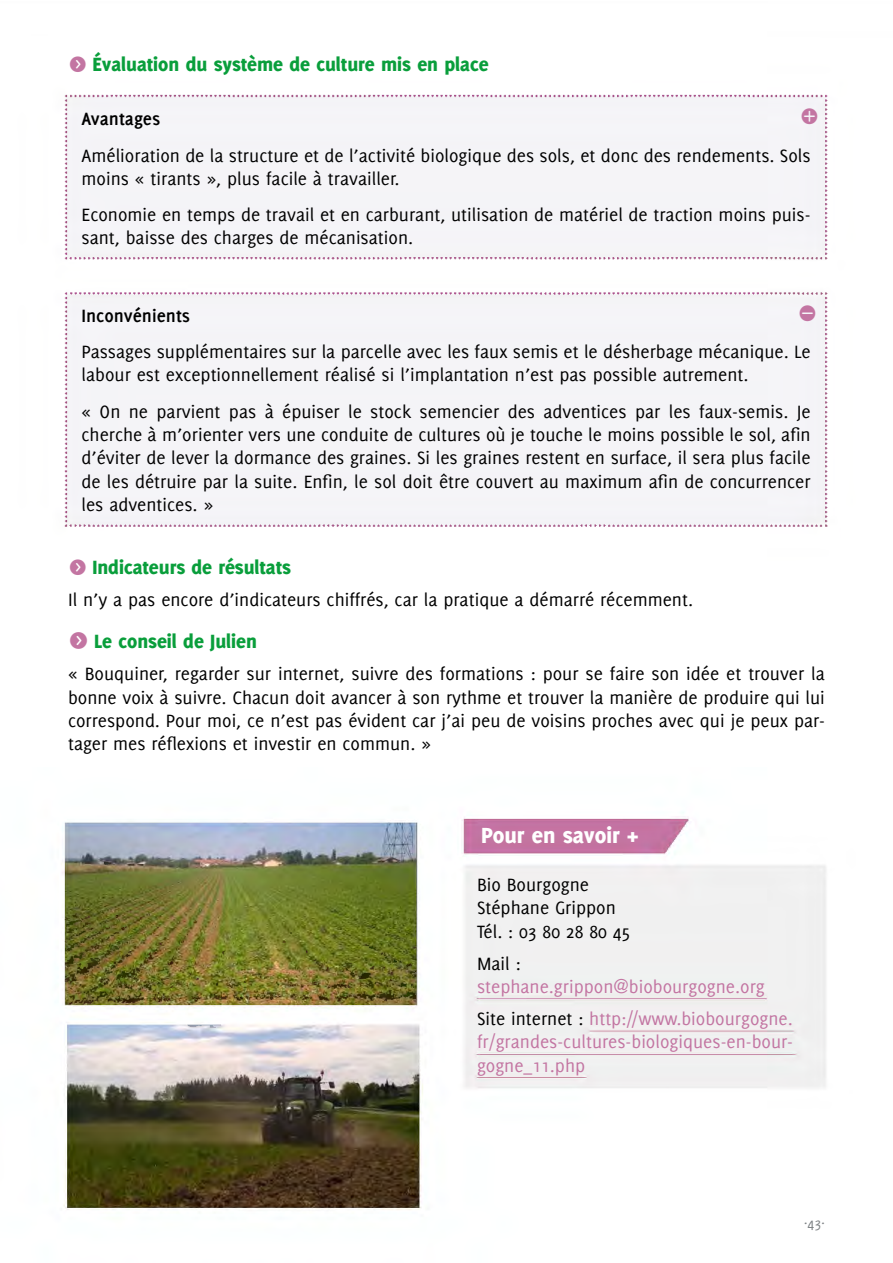
<style>
.page{position:relative;width:893px;height:1263px;background:#fff}
.page>*{position:absolute;margin:0;border:0;box-sizing:border-box;transform-origin:0 0}
.t1{font:800 24px "Delicious";color:#fff}
.t2{font:800 21px "Delicious";color:#099e3b}
.t3{font:19.5px/23.4px "Delicious";color:#000}
.t4{font:19.5px/32px "Delicious";color:#c375a2}
.t5{font:700 19.5px "Delicious";color:#000}
.t6{font:19.5px "Button Bonus Circle Negative";color:#c375a2}
.t7{font:15px "Delicious";color:#7e8285}
.s1{font-family:"Button Bonus Circle Negative";font-weight:400;color:#c375a2}
.s2{color:#000}
</style>
<div class="page">
<img style="left:61px;top:94px;width:767px;height:1116px">
<p class="t2" style="left:68px;top:52px;width:422px"><sub>f</sub> Évaluation du système de culture mis en place</p>
<p class="t6" style="left:800px;top:108px;width:21px">X</p>
<p class="t5" style="left:82px;top:108px;width:80px">Avantages</p>
<p class="t3" style="left:82px;top:143px;width:731px">Amélioration de la structure et de l’activité biologique des sols, et donc des rendements. Sols moins « tirants », plus facile à travailler.</p>
<p class="t3" style="left:82px;top:203px;width:731px">Economie en temps de travail et en carburant, utilisation de matériel de traction moins puis&shy;sant, baisse des charges de mécanisation.</p>
<p class="t6" style="left:798px;top:305px;width:21px">Z</p>
<p class="t5" style="left:82px;top:304px;width:110px">Inconvénients</p>
<p class="t3" style="left:82px;top:340px;width:731px">Passages supplémentaires sur la parcelle avec les faux semis et le désherbage mécanique. Le labour est exceptionnellement réalisé si l’implantation n’est pas possible autrement.</p>
<p class="t3" style="left:82px;top:399px;width:731px;text-align:justify">« On ne parvient pas à épuiser le stock semencier des adventices par les faux-semis. Je cherche à m’orienter vers une conduite de cultures où je touche le moins possible le sol, afin d’éviter de lever la dormance des graines. Si les graines restent en surface, il sera plus facile de les détruire par la suite. Enfin, le sol doit être couvert au maximum afin de concurrencer les adventices. »</p>
<p class="t2" style="left:68px;top:555px;width:224px"><sub>f</sub> Indicateurs de résultats</p>
<p class="t3" style="left:68px;top:588px;width:626px">Il n’y a pas encore d’indicateurs chiffrés, car la pratique a démarré récemment.</p>
<p class="t2" style="left:68px;top:629px;width:190px"><span class="s1">f</span> Le conseil de Julien</p>
<p class="t3" style="left:68px;top:662px;width:758px;text-align:justify">« Bouquiner, regarder sur internet, suivre des formations : pour se faire son idée et trouver la bonne voix à suivre. Chacun doit avancer à son rythme et trouver la manière de produire qui lui correspond. Pour moi, ce n’est pas évident car j’ai peu de voisins proches avec qui je peux par&shy;tager mes réflexions et investir en commun. »</p>
<p class="t1" style="left:481px;top:821px;width:159px">Pour en savoir +</p>
<p class="t3" style="left:477px;top:872px;width:155px">Bio Bourgogne<br>Stéphane Grippon<br>Tél. : 03 80 28 80 45</p>
<p class="t3" style="left:477px;top:951px;width:45px">Mail :</p>
<p class="t4" style="left:477px;top:970px;width:317px">stephane.grippon@biobourgogne.org<br><span class="s2">Site internet :</span> http://www.biobourgogne.</p>
<p class="t4" style="left:477px;top:1030px;width:317px;line-height:23.4px">fr/grandes-cultures-biologiques-en-bour&shy;gogne_11.php</p>
<p class="t7" style="left:804px;top:1212px;width:23px">.43.</p>
</div>
